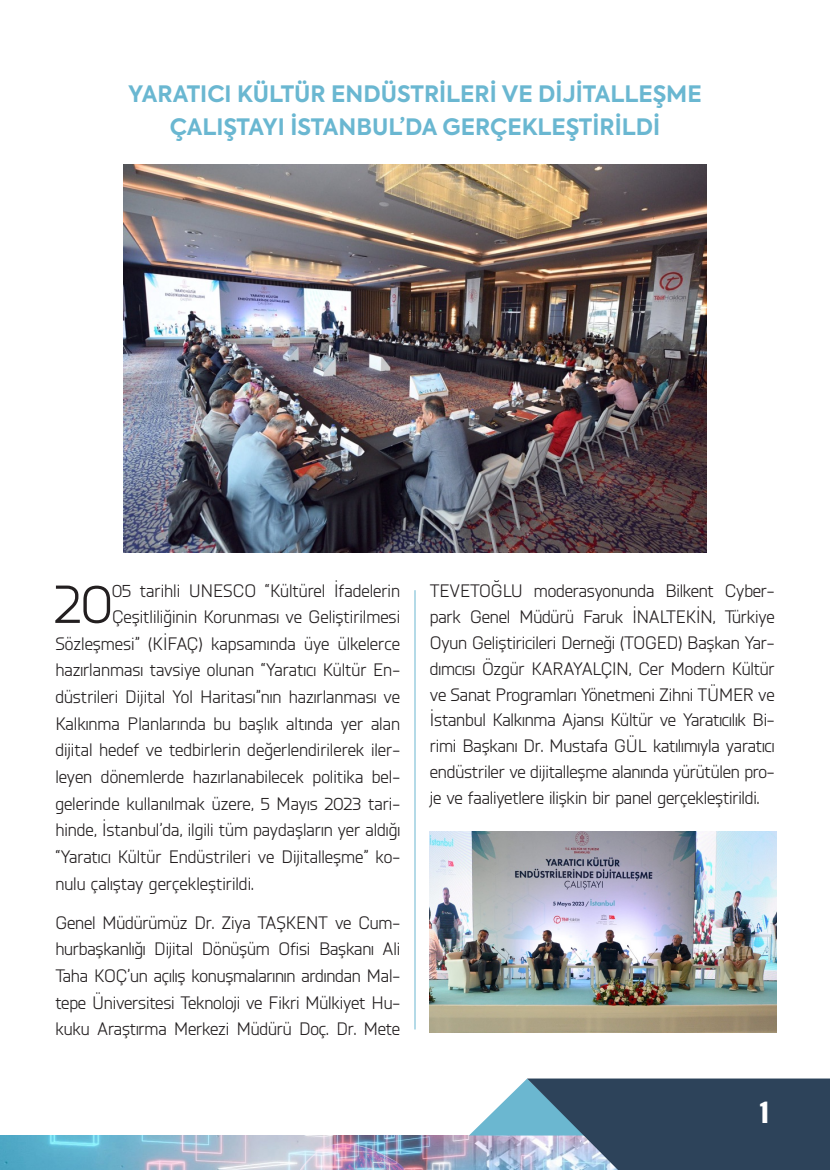
<style>
.page{position:relative;width:830px;height:1170px;background:#fff}
.page>*{position:absolute;margin:0;border:0;box-sizing:border-box;transform-origin:0 0}
.t1{font:54.9px "Knul";color:#231f20}
.t2{font:28.5px "Krungthep";color:#fff}
.t3{font:700 22.5px/32.8px "Axiforma";color:#6ab7d1;text-align:center}
.t4{font:18px/25.8px "Knul";color:#231f20;text-align:justify}
</style>
<div class="page">
<img style="left:0;top:1135px;width:468px;height:34px">
<svg style="left:468px;top:1078px;width:361px;height:91px;background:#526b81"></svg>
<img style="left:429px;top:831px;width:346px;height:201px">
<hr style="left:414px;top:590px;width:1px;height:439px;background:#6bb7d0">
<img style="left:123px;top:164px;width:583px;height:388px">
<p class="t3" style="left:128px;top:78px;width:574px">YARATICI KÜLTÜR ENDÜSTRİLERİ VE DİJİTALLEŞME<br>ÇALIŞTAYI İSTANBUL’DA GERÇEKLEŞTİRİLDİ</p>
<p class="t1" style="left:54px;top:567px;width:60px">20</p>
<p class="t4" style="left:112px;top:577px;width:289px">05 tarihli UNESCO “Kültürel İfadelerin</p>
<p class="t4" style="left:112px;top:603px;width:289px">Çeşitliliğinin Korunması ve Geliştirilmesi</p>
<p class="t4" style="left:55px;top:629px;width:346px">Sözleşmesi” (KİFAÇ) kapsamında üye ülkelerce</p>
<p class="t4" style="left:55px;top:656px;width:346px">hazırlanması tavsiye olunan “Yaratıcı Kültür En-</p>
<p class="t4" style="left:55px;top:683px;width:346px">düstrileri Dijital Yol Haritası”nın hazırlanması ve</p>
<p class="t4" style="left:55px;top:709px;width:346px">Kalkınma Planlarında bu başlık altında yer alan</p>
<p class="t4" style="left:55px;top:736px;width:346px">dijital hedef ve tedbirlerin değerlendirilerek iler-</p>
<p class="t4" style="left:55px;top:763px;width:346px">leyen dönemlerde hazırlanabilecek politika bel-</p>
<p class="t4" style="left:55px;top:789px;width:346px">gelerinde kullanılmak üzere, 5 Mayıs 2023 tari-</p>
<p class="t4" style="left:55px;top:816px;width:346px">hinde, İstanbul’da, ilgili tüm paydaşların yer aldığı</p>
<p class="t4" style="left:55px;top:843px;width:346px">“Yaratıcı Kültür Endüstrileri ve Dijitalleşme” ko-</p>
<p class="t4" style="left:55px;top:869px;width:200px">nulu çalıştay gerçekleştirildi.</p>
<p class="t4" style="left:55px;top:908px;width:346px;line-height:26.7px">Genel Müdürümüz Dr. Ziya TAŞKENT ve Cum&shy;hurbaşkanlığı Dijital Dönüşüm Ofisi Başkanı Ali Taha KOÇ’un açılış konuşmalarının ardından Mal&shy;tepe Üniversitesi Teknoloji ve Fikri Mülkiyet Hu&shy;kuku Araştırma Merkezi Müdürü Doç. Dr. Mete</p>
<p class="t4" style="left:429px;top:577px;width:346px">TEVETOĞLU moderasyonunda Bilkent Cyber&shy;park Genel Müdürü Faruk İNALTEKİN, Türkiye Oyun Geliştiricileri Derneği (TOGED) Başkan Yar&shy;dımcısı Özgür KARAYALÇIN, Cer Modern Kültür ve Sanat Programları Yönetmeni Zihni TÜMER ve İstanbul Kalkınma Ajansı Kültür ve Yaratıcılık Bi&shy;rimi Başkanı Dr. Mustafa GÜL katılımıyla yaratıcı endüstriler ve dijitalleşme alanında yürütülen pro&shy;je ve faaliyetlere ilişkin bir panel gerçekleştirildi.</p>
<p class="t2" style="left:755px;top:1096px;width:20px">1</p>
</div>
